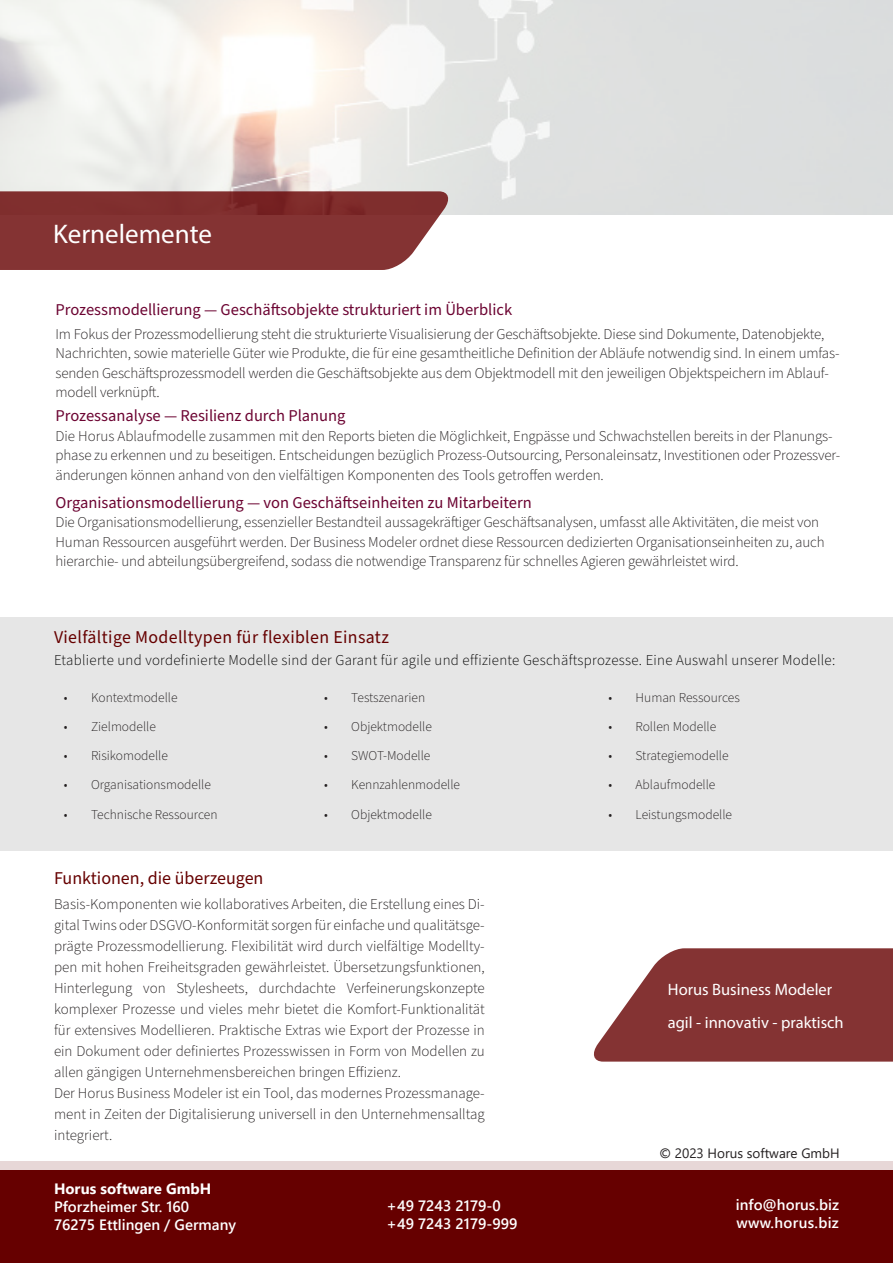
<style>
.page{position:relative;width:893px;height:1263px;background:#fff}
.page>*{position:absolute;margin:0;border:0;box-sizing:border-box;transform-origin:0 0}
.t1{font:27px "Myriad Pro";color:#fff}
.Überschrift{font:18px "Source Sans Pro";letter-spacing:.02em;color:#600}
.Überschrift-2{font:18px "Source Sans Pro";color:#600}
.Fließtext{font:16.5px "Source Sans Pro";color:#6c0432}
.Überschrift-3{font:16.5px "Source Sans Pro";color:#6c0432}
.t2{font:16.5px "Myriad Pro";color:#fff}
.Fließtext-2{font:300 15px/21px "Source Sans Pro";letter-spacing:-.01em;color:#231f20}
.Fließtext-3{font:300 15px "Source Sans Pro";letter-spacing:.02em;color:#000}
.t3{font:600 15px "Segoe UI";color:#fff}
.t4{font:700 15px "Segoe UI";color:#fff}
.t5{font:600 15px "Segoe UI";letter-spacing:.02em;color:#fff}
.t6{font:300 13.5px "Source Sans Pro";color:#231f20}
.Fließtext-4{font:13.5px "Segoe UI";color:#231f20}
</style>
<div class="page">
<img style="left:0;top:0;width:893px;height:215px">
<div style="left:0;top:617px;width:893px;height:233px;background:#e6e6e6"></div>
<div style="left:0;top:1170px;width:893px;height:93px;background:#600"></div>
<div style="left:0;top:1161px;width:893px;height:9px;background:#e7d7d7"></div>
<svg style="left:0;top:191px;width:457px;height:79px;background:#8a3f3e"></svg>
<svg style="left:594px;top:948px;width:299px;height:113px;background:#914a4a"></svg>
<p class="t1" style="left:53px;top:217px;width:160px">Kernelemente</p>
<p class="Überschrift-3" style="left:55px;top:299px;width:458px">Prozessmodellierung — Geschäftsobjekte strukturiert im Überblick</p>
<p class="Fließtext-2" style="left:55px;top:325px;width:786px;line-height:19.5px">Im Fokus der Prozessmodellierung steht die strukturierte Visualisierung der Geschäftsobjekte. Diese sind Dokumente, Datenobjekte, Nachrichten, sowie materielle Güter wie Produkte, die für eine gesamtheitliche Definition der Abläufe notwendig sind. In einem umfas&shy;senden Geschäftsprozessmodell werden die Geschäftsobjekte aus dem Objektmodell mit den jeweiligen Objektspeichern im Ablauf&shy;modell verknüpft.</p>
<p class="Fließtext" style="left:55px;top:405px;width:292px">Prozessanalyse — Resilienz durch Planung</p>
<p class="Fließtext-2" style="left:55px;top:426px;width:786px;line-height:19.5px">Die Horus Ablaufmodelle zusammen mit den Reports bieten die Möglichkeit, Engpässe und Schwachstellen bereits in der Planungs&shy;phase zu erkennen und zu beseitigen. Entscheidungen bezüglich Prozess-Outsourcing, Personaleinsatz, Investitionen oder Prozessver&shy;änderungen können anhand von den vielfältigen Komponenten des Tools getroffen werden.</p>
<p class="Fließtext" style="left:55px;top:491px;width:478px">Organisationsmodellierung — von Geschäftseinheiten zu Mitarbeitern</p>
<p class="Fließtext-2" style="left:55px;top:513px;width:771px;line-height:19.5px">Die Organisationsmodellierung, essenzieller Bestandteil aussagekräftiger Geschäftsanalysen, umfasst alle Aktivitäten, die meist von<br>Human Ressourcen ausgeführt werden. Der Business Modeler ordnet diese Ressourcen dedizierten Organisationseinheiten zu, auch hierarchie- und abteilungsübergreifend, sodass die notwendige Transparenz für schnelles Agieren gewährleistet wird.</p>
<p class="Überschrift" style="left:54px;top:625px;width:336px">Vielfältige Modelltypen für flexiblen Einsatz</p>
<p class="Fließtext-3" style="left:54px;top:650px;width:783px">Etablierte und vordefinierte Modelle sind der Garant für agile und effiziente Geschäftsprozesse. Eine Auswahl unserer Modelle:</p>
<p class="t6" style="left:64px;top:688px;width:115px">• Kontextmodelle</p>
<p class="t6" style="left:324px;top:688px;width:102px">• Testszenarien</p>
<p class="t6" style="left:608px;top:688px;width:133px">• Human Ressources</p>
<p class="t6" style="left:64px;top:717px;width:93px">• Zielmodelle</p>
<p class="t6" style="left:324px;top:717px;width:109px">• Objektmodelle</p>
<p class="t6" style="left:608px;top:717px;width:109px">• Rollen Modelle</p>
<p class="t6" style="left:64px;top:747px;width:106px">• Risikomodelle</p>
<p class="t6" style="left:324px;top:747px;width:108px">• SWOT-Modelle</p>
<p class="t6" style="left:608px;top:747px;width:122px">• Strategiemodelle</p>
<p class="t6" style="left:64px;top:776px;width:148px">• Organisationsmodelle</p>
<p class="t6" style="left:324px;top:776px;width:137px">• Kennzahlenmodelle</p>
<p class="t6" style="left:608px;top:776px;width:108px">• Ablaufmodelle</p>
<p class="t6" style="left:64px;top:806px;width:155px">• Technische Ressourcen</p>
<p class="t6" style="left:324px;top:806px;width:109px">• Objektmodelle</p>
<p class="t6" style="left:608px;top:806px;width:125px">• Leistungsmodelle</p>
<p class="Überschrift-2" style="left:54px;top:866px;width:211px">Funktionen, die überzeugen</p>
<p class="Fließtext-2" style="left:54px;top:894px;width:432px;text-align:justify">Basis-Komponenten wie kollaboratives Arbeiten, die Erstellung eines Di&shy;gital Twins oder DSGVO-Konformität sorgen für einfache und qualitätsge&shy;prägte Prozessmodellierung. Flexibilität wird durch vielfältige Modellty&shy;pen mit hohen Freiheitsgraden gewährleistet. Übersetzungsfunktionen, Hinterlegung von Stylesheets, durchdachte Verfeinerungskonzepte komplexer Prozesse und vieles mehr bietet die Komfort-Funktionalität für extensives Modellieren. Praktische Extras wie Export der Prozesse in ein Dokument oder definiertes Prozesswissen in Form von Modellen zu allen gängigen Unternehmensbereichen bringen Effizienz.</p>
<p class="Fließtext-2" style="left:54px;top:1083px;width:432px;text-align:justify">Der Horus Business Modeler ist ein Tool, das modernes Prozessmanage&shy;ment in Zeiten der Digitalisierung universell in den Unternehmensalltag integriert.</p>
<p class="t4" style="left:54px;top:1174px;width:159px">Horus software GmbH</p>
<p class="t3" style="left:54px;top:1192px;width:137px">Pforzheimer Str. 160</p>
<p class="t3" style="left:54px;top:1210px;width:184px">76275 Ettlingen / Germany</p>
<p class="t3" style="left:387px;top:1192px;width:116px">+49 7243 2179-0</p>
<p class="t3" style="left:387px;top:1210px;width:132px">+49 7243 2179-999</p>
<p class="t2" style="left:668px;top:979px;width:166px">Horus Business Modeler</p>
<p class="t2" style="left:668px;top:1012px;width:177px">agil - innovativ - praktisch</p>
<p class="Fließtext-4" style="left:659px;top:1140px;width:182px">© 2023 Horus software GmbH</p>
<p class="t3" style="left:736px;top:1191px;width:105px">info@horus.biz</p>
<p class="t5" style="left:736px;top:1209px;width:104px">www.horus.biz</p>
</div>
